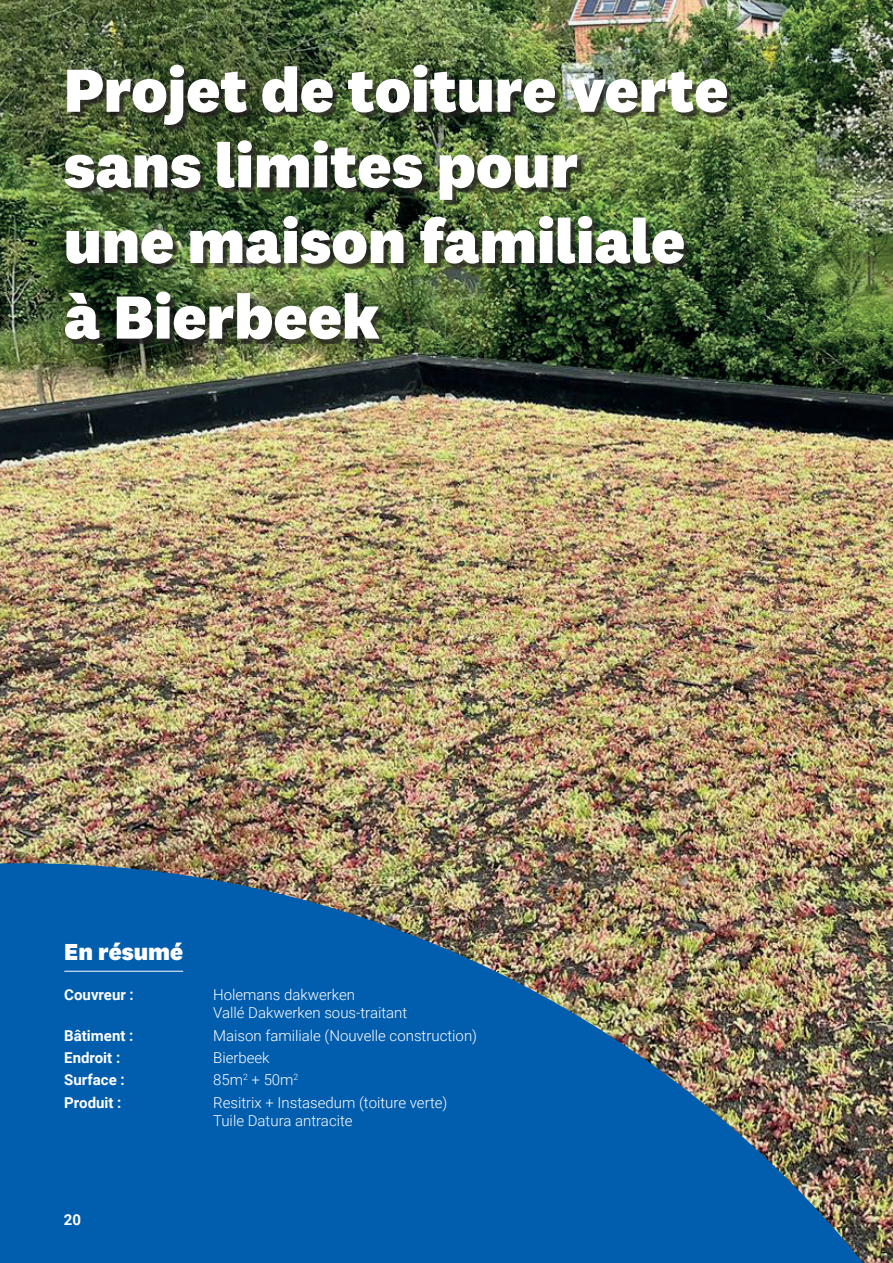
<style>
.page{position:relative;width:893px;height:1263px;background:#fff}
.page>*{position:absolute;margin:0;border:0;box-sizing:border-box;transform-origin:0 0}
.t1{font:800 63px/75.6px "National 2";color:#fff}
.t2{font:800 24px "National 2";color:#fff}
.t3{font:300 15px/18px "Roboto";color:#fff}
.t4{font:700 15px "Roboto";color:#fff}
</style>
<div class="page">
<img style="left:0;top:0;width:893px;height:863px">
<img style="left:0;top:863px;width:893px;height:400px">
<hr style="left:64px;top:971px;width:119px;height:1px;background:#fff">
<div style="left:69px;top:69px;width:662px;height:275px;background:#231f20;opacity:.75"></div>
<h1 class="t1" style="left:64px;top:52px;width:666px">Projet de toiture verte sans limites pour<br>une maison familiale à Bierbeek</h1>
<h2 class="t2" style="left:64px;top:937px;width:120px">En résumé</h2>
<p class="t4" style="left:64px;top:985px;width:71px">Couvreur :</p>
<p class="t3" style="left:213px;top:985px;width:196px">Holemans dakwerken<br>Vallé Dakwerken sous-traitant</p>
<p class="t4" style="left:64px;top:1025px;width:71px">Bâtiment :</p>
<p class="t3" style="left:213px;top:1026px;width:265px">Maison familiale (Nouvelle construction)</p>
<p class="t4" style="left:64px;top:1047px;width:57px">Endroit :</p>
<p class="t3" style="left:213px;top:1048px;width:58px">Bierbeek</p>
<p class="t4" style="left:64px;top:1069px;width:62px">Surface :</p>
<p class="t3" style="left:213px;top:1070px;width:87px">85m<sup>2</sup> + 50m<sup>2</sup></p>
<p class="t4" style="left:64px;top:1092px;width:59px">Produit :</p>
<p class="t3" style="left:213px;top:1092px;width:236px">Resitrix + Instasedum (toiture verte)<br>Tuile Datura antracite</p>
<p class="t4" style="left:64px;top:1209px;width:19px">20</p>
</div>
